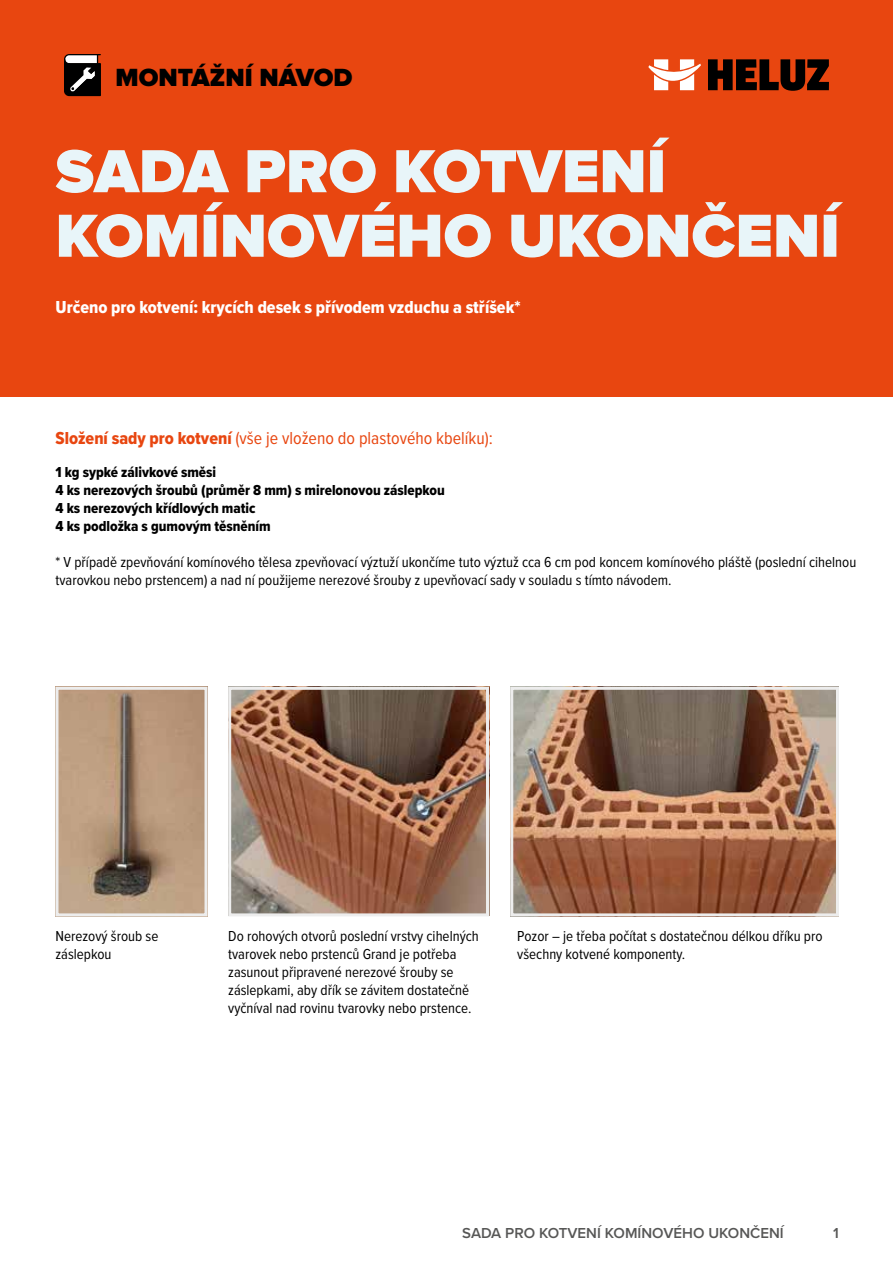
<style>
.page{position:relative;width:893px;height:1263px;background:#fff}
.page>*{position:absolute;margin:0;border:0;box-sizing:border-box;transform-origin:0 0}
.t1{font:900 63px/64.5px "Proxima Nova";color:#e8f5f9}
.t2{font:900 25.8px "Proxima Nova";color:#000}
.t3{font:18px "Proxima Nova Cond";color:#e84610}
.t4{font:18px "Proxima Nova Cond Extrabld";color:#fff}
.t5{font:15px/18px "Proxima Nova Cond";color:#000}
.t6{font:15px/18px "Proxima Nova Cond Extrabld";color:#000}
.t7{font:600 15px "Proxima Nova";color:#575756}
.s1{font-family:"Proxima Nova Cond Extrabld"}
</style>
<div class="page">
<div style="left:0;top:0;width:893px;height:396px;background:#e84610"></div>
<svg style="left:64px;top:54px;width:37px;height:43px;background:#4b4442"></svg>
<svg style="left:648px;top:59px;width:53px;height:31px"></svg>
<svg style="left:708px;top:59px;width:121px;height:32px"></svg>
<img style="left:60px;top:691px;width:143px;height:221px">
<div style="left:56px;top:687px;width:151px;height:229px;border:3px solid #ededed"></div>
<img style="left:232px;top:691px;width:253px;height:221px">
<div style="left:228px;top:687px;width:261px;height:229px;border:3px solid #ededed"></div>
<img style="left:514px;top:691px;width:321px;height:221px">
<div style="left:510px;top:687px;width:329px;height:229px;border:3px solid #ededed"></div>
<h2 class="t2" style="left:115px;top:63px;width:239px">MONTÁŽNÍ NÁVOD</h2>
<h1 class="t1" style="left:56px;top:141px;width:786px">SADA PRO KOTVENÍ<br>KOMÍNOVÉHO UKONČENÍ</h1>
<p class="t4" style="left:56px;top:294px;width:467px">Určeno pro kotvení: krycích desek s přívodem vzduchu a stříšek*</p>
<p class="t3" style="left:56px;top:425px;width:439px"><span class="s1">Složení sady pro kotvení</span> (vše je vloženo do plastového kbelíku):</p>
<p class="t6" style="left:56px;top:463px;width:391px">1 kg sypké zálivkové směsi<br>4 ks nerezových šroubů (průměr 8 mm) s mirelonovou záslepkou 4 ks nerezových křídlových matic<br>4 ks podložka s gumovým těsněním</p>
<p class="t5" style="left:56px;top:552px;width:802px">* V případě zpevňování komínového tělesa zpevňovací výztuží ukončíme tuto výztuž cca 6 cm pod koncem komínového pláště (poslední cihelnou tvarovkou nebo prstencem) a nad ní použijeme nerezové šrouby z upevňovací sady v souladu s tímto návodem.</p>
<p class="t5" style="left:56px;top:926px;width:104px">Nerezový šroub se záslepkou</p>
<p class="t5" style="left:228px;top:926px;width:252px">Do rohových otvorů poslední vrstvy cihelných tvarovek nebo prstenců Grand je potřeba zasunout připravené nerezové šrouby se záslepkami, aby dřík se závitem dostatečně vyčníval nad rovinu tvarovky nebo prstence.</p>
<p class="t5" style="left:517px;top:926px;width:307px">Pozor – je třeba počítat s dostatečnou délkou dříku pro všechny kotvené komponenty.</p>
<p class="t7" style="left:462px;top:1222px;width:323px">SADA PRO KOTVENÍ KOMÍNOVÉHO UKONČENÍ</p>
<p class="t7" style="left:833px;top:1222px;width:7px">1</p>
</div>
